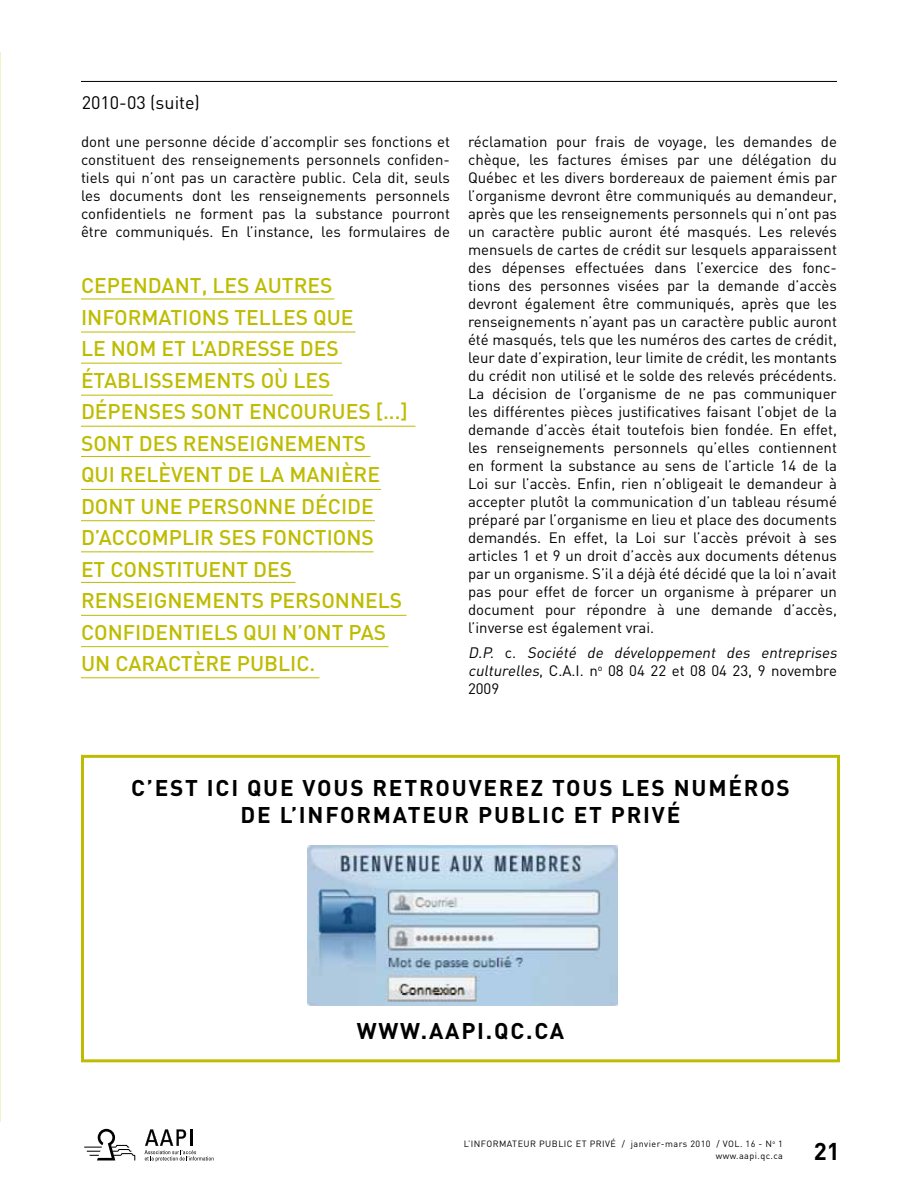
<style>
.page{position:relative;width:918px;height:1188px;background:#fff}
.page>*{position:absolute;margin:0;border:0;box-sizing:border-box;transform-origin:0 0}
.t1{font:700 24px "DIN";color:#000}
.t2{font:700 22.5px/27px "DIN";letter-spacing:.08em;color:#000;text-align:center}
.t3{font:500 21px/31.5px "DIN";color:#bebc00}
.t4{font:18px "DIN";color:#000}
.t5{font:15px/18px "DIN";color:#000;text-align:justify}
.t6{font:italic 15px/18px "DIN";color:#000}
.t7{font:9px/12px "DIN";letter-spacing:.05em;color:#000;text-align:right}
.s1{font-style:normal}
</style>
<div class="page">
<svg style="left:84px;top:1129px;width:51px;height:31px"></svg>
<svg style="left:145px;top:1129px;width:69px;height:33px"></svg>
<hr style="left:0;top:53px;width:1px;height:1069px;background:#f2f2cc">
<hr style="left:81px;top:81px;width:756px;height:1px;background:#000">
<hr style="left:81px;top:299px;width:253px;height:1px;background:#bebc00">
<hr style="left:81px;top:332px;width:275px;height:1px;background:#bebc00">
<hr style="left:81px;top:363px;width:261px;height:1px;background:#bebc00">
<hr style="left:81px;top:395px;width:252px;height:1px;background:#bebc00">
<hr style="left:81px;top:456px;width:289px;height:1px;background:#bebc00">
<hr style="left:81px;top:489px;width:300px;height:1px;background:#bebc00">
<hr style="left:81px;top:520px;width:294px;height:1px;background:#bebc00">
<hr style="left:81px;top:426px;width:335px;height:1px;background:#bebc00">
<hr style="left:81px;top:551px;width:293px;height:1px;background:#bebc00">
<hr style="left:81px;top:582px;width:215px;height:1px;background:#bebc00">
<hr style="left:81px;top:615px;width:325px;height:1px;background:#bebc00">
<hr style="left:81px;top:646px;width:307px;height:1px;background:#bebc00">
<hr style="left:81px;top:677px;width:239px;height:1px;background:#bebc00">
<div style="left:81px;top:755px;width:759px;height:307px;border:3px solid #bebc00"></div>
<img style="left:307px;top:846px;width:311px;height:160px">
<p class="t4" style="left:82px;top:91px;width:120px">2010-03 (suite)</p>
<p class="t5" style="left:81px;top:133px;width:371px">dont une personne décide d’accomplir ses fonctions et constituent des renseignements personnels confiden&shy;tiels qui n’ont pas un caractère public. Cela dit, seuls les documents dont les renseignements personnels confidentiels ne forment pas la substance pourront être communiqués. En l’instance, les formulaires de</p>
<p class="t3" style="left:81px;top:269px;width:328px">CEPENDANT, LES AUTRES<br>INFORMATIONS TELLES QUE<br>LE NOM ET L’AD RESSE D ES<br>ÉTAB LISSEMENTS OÙ LES<br>DÉPENSES SONT ENCOURUES [...]<br>SONT DES RENSEIGNEMENTS<br>QUI RELÈVENT DE LA MANIÈRE<br>DONT UNE PERSONNE DÉCIDE<br>D’ACCOMPLIR SES FONCTIONS<br>ET CONSTITUENT D ES<br>RENSEIGNEMENTS PERSONNELS<br>CONFIDENTIELS QUI N’ONT PAS<br>UN CARACTÈRE PUB LIC.</p>
<p class="t5" style="left:468px;top:133px;width:371px">réclamation pour frais de voyage, les demandes de chèque, les factures émises par une délégation du Québec et les divers bordereaux de paiement émis par l’organisme devront être communiqués au demandeur, après que les renseignements personnels qui n’ont pas un caractère public auront été masqués. Les relevés mensuels de cartes de crédit sur lesquels apparaissent des dépenses effectuées dans l’exercice des fonc&shy;tions des personnes visées par la demande d’accès devront également être communiqués, après que les renseignements n’ayant pas un caractère public auront été masqués, tels que les numéros des cartes de crédit, leur date d’expiration, leur limite de crédit, les montants du crédit non utilisé et le solde des relevés précédents.<br>La décision de l’organisme de ne pas communiquer les différentes pièces justificatives faisant l’objet de la demande d’accès était toutefois bien fondée. En effet, les renseignements personnels qu’elles contiennent en forment la substance au sens de l’article 14 de la Loi sur l’accès. Enfin, rien n’obligeait le demandeur à accepter plutôt la communication d’un tableau résumé préparé par l’organisme en lieu et place des documents demandés. En effet, la Loi sur l’accès prévoit à ses articles 1 et 9 un droit d’accès aux documents détenus par un organisme. S’il a déjà été décidé que la loi n’avait pas pour effet de forcer un organisme à préparer un document pour répondre à une demande d’accès, l’inverse est également vrai.</p>
<p class="t6" style="left:468px;top:643px;width:374px">D.P. <span class="s1">c .</span> Société de développement des entreprises culturelles<span class="s1">, C.A.I. n</span><sup>o</sup> <span class="s1">08 04 22 et 08 04 23, 9 novembre<br>2009</span></p>
<h2 class="t2" style="left:131px;top:774px;width:660px">C’EST ICI QUE VOUS RETROUVEREZ TOUS LES NUMÉROS<br>DE L’I NFORMATEUR PUBLIC ET PRIVÉ</h2>
<h2 class="t2" style="left:357px;top:1017px;width:207px">WWW.AAPI.QC.CA</h2>
<p class="t7" style="left:464px;top:1138px;width:321px">L’INFORMATEUR PUBLIC ET PRIVÉ / janvier-mars 2010 / VOL. 16 - N<sup>o</sup> 1 www.aapi.qc.ca</p>
<h1 class="t1" style="left:814px;top:1136px;width:28px">21</h1>
</div>
